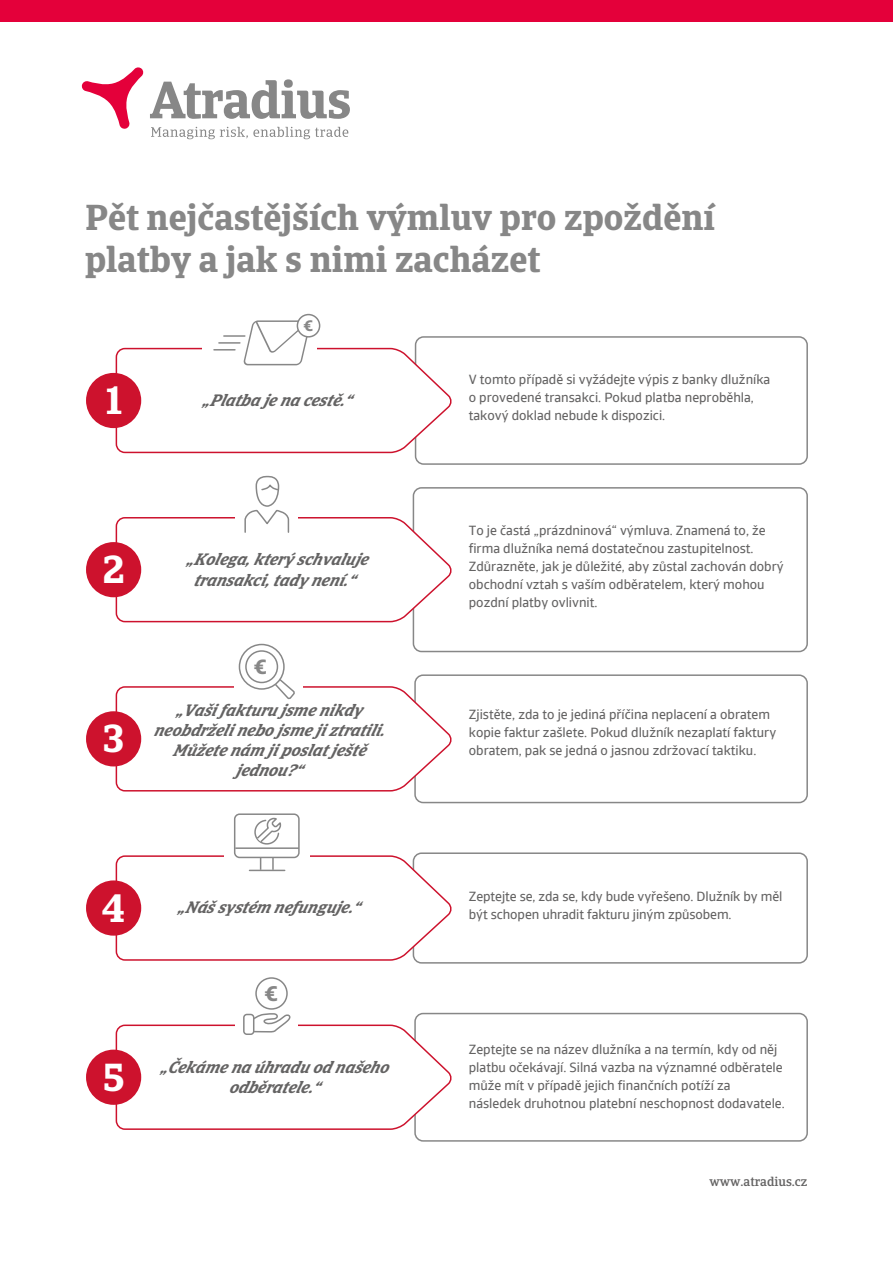
<style>
.page{position:relative;width:893px;height:1263px;background:#fff}
.page>*{position:absolute;margin:0;border:0;box-sizing:border-box;transform-origin:0 0}
.t1{font:700 39px "Catalana";color:#fff}
.t2{font:700 36px/42px "Catalana";color:#878787}
.t3{font:700 21.15px "Catalana Sans";color:#878787}
.t4{font:700 20.4px "Catalana Sans";color:#878787}
.t5{font:italic 700 16.5px/20px "Catalana";color:#646363;text-align:center}
.t6{font:700 15.15px "Catalana Sans";color:#878787}
.t7{font:13.5px/18px "Catalana Sans";color:#646363}
.t8{font:500 12.75px "Catalana";color:#646363}
.s1{font-style:inherit}
</style>
<div class="page">
<div style="left:415px;top:336px;width:393px;height:129px;border:2px solid #878787;border-radius:8px"></div>
<div style="left:86px;top:373px;width:55px;height:55px;background:#cd122d;border-radius:50%"></div>
<div style="left:413px;top:487px;width:395px;height:165px;border:2px solid #878787;border-radius:8px"></div>
<div style="left:86px;top:542px;width:55px;height:55px;background:#cd122d;border-radius:50%"></div>
<svg style="left:115px;top:475px;width:339px;height:148px"></svg>
<div style="left:414px;top:674px;width:394px;height:129px;border:2px solid #878787;border-radius:8px"></div>
<div style="left:86px;top:711px;width:55px;height:55px;background:#cd122d;border-radius:50%"></div>
<svg style="left:115px;top:677px;width:337px;height:115px"></svg>
<svg style="left:239px;top:644px;width:45px;height:45px"></svg>
<div style="left:239px;top:644px;width:46px;height:46px;border:2px solid #878787;border-radius:50%"></div>
<div style="left:245px;top:650px;width:33px;height:33px;border:2px solid #878787;border-radius:50%"></div>
<div style="left:413px;top:852px;width:395px;height:112px;border:2px solid #878787;border-radius:8px"></div>
<div style="left:86px;top:880px;width:55px;height:56px;background:#cd122d;border-radius:50%"></div>
<div style="left:234px;top:813px;width:66px;height:45px;border:2px solid #878787;border-radius:5px"></div>
<hr style="left:235px;top:847px;width:64px;height:2px;background:#878787">
<svg style="left:115px;top:855px;width:337px;height:106px"></svg>
<hr style="left:249px;top:870px;width:36px;height:1px;background:#878787">
<svg style="left:254px;top:817px;width:28px;height:28px"></svg>
<div style="left:414px;top:1013px;width:394px;height:129px;border:2px solid #878787;border-radius:8px"></div>
<div style="left:86px;top:1049px;width:55px;height:56px;background:#cd122d;border-radius:50%"></div>
<div style="left:255px;top:977px;width:33px;height:33px;border:2px solid #878787;border-radius:50%"></div>
<svg style="left:115px;top:1012px;width:339px;height:119px"></svg>
<div style="left:244px;top:1014px;width:10px;height:20px;background:#fff;border-radius:3px"></div>
<div style="left:243px;top:1014px;width:11px;height:21px;border:2px solid #878787;border-radius:3px"></div>
<svg style="left:150px;top:79px;width:200px;height:40px"></svg>
<svg style="left:82px;top:67px;width:62px;height:62px"></svg>
<svg style="left:151px;top:127px;width:197px;height:12px"></svg>
<div style="left:0;top:0;width:893px;height:21px;background:#e4003a"></div>
<svg style="left:115px;top:320px;width:339px;height:134px"></svg>
<div style="left:297px;top:315px;width:23px;height:22px;background:#fff;border-radius:50%"></div>
<div style="left:297px;top:314px;width:23px;height:24px;border:2px solid #878787;border-radius:50%"></div>
<h2 class="t2" style="left:85px;top:197px;width:631px">Pět nejčastějších výmluv pro zpoždění platby a jak s nimi zacházet</h2>
<p class="t6" style="left:303px;top:317px;width:11px">€</p>
<h1 class="t1" style="left:105px;top:376px;width:18px">1</h1>
<p class="t5" style="left:203px;top:391px;width:156px">„Platbajenacestě.“</p>
<h1 class="t1" style="left:102px;top:545px;width:24px">2</h1>
<h1 class="t1" style="left:103px;top:715px;width:24px">3</h1>
<p class="t5" style="left:187px;top:550px;width:188px">„Kolega,kterýschvaluje</p>
<p class="t5" style="left:194px;top:570px;width:169px">transakci,tadynení.“</p>
<h3 class="t4" style="left:254px;top:655px;width:15px">€</h3>
<p class="t5" style="left:154px;top:700px;width:238px">„Vašifakturujsmenikdy neobdrželinebojsmejiztratili.<br>Můžetenám jip oslatještě jednou?“</p>
<h1 class="t1" style="left:102px;top:884px;width:25px">4</h1>
<p class="t5" style="left:178px;top:897px;width:189px">„Nášsystém nefung uje.“</p>
<h1 class="t1" style="left:103px;top:1053px;width:23px">5</h1>
<h3 class="t3" style="left:264px;top:981px;width:15px">€</h3>
<p class="t5" style="left:161px;top:1057px;width:235px">„Čekámenaúhraduodnašeho</p>
<p class="t5" style="left:229px;top:1078px;width:98px">odběratele.“</p>
<p class="t7" style="left:469px;top:371px;width:303px">V tomto případě si vyžádejte výpis z banky dlužníka <span class="s1">o</span> provedené transakci. Pokud platba neproběhla, takový doklad nebude k dispozici.</p>
<p class="t7" style="left:469px;top:521px;width:316px">To je častá „prázdninová“ výmluva. Znamená to, že firma dlužníka nemá dostatečnou zastupitelnost.<br>Zdůrazněte, jak je důležité, aby zůstal zachován dobrý obchodní vztah s vaším odběratelem, který mohou pozdní platby ovlivnit.</p>
<p class="t7" style="left:469px;top:705px;width:309px">Zjistěte, zda to je jediná příčina neplacení a obratem kopie faktur zašlete. Pokud dlužník nezaplatí faktury obratem, pak se jedná o jasnou zdržovací taktiku.</p>
<p class="t7" style="left:469px;top:887px;width:315px">Zeptejte se, zda se, kdy bude vyřešeno. Dlužník by měl být schopen uhradit fakturu jiným způsobem.</p>
<p class="t7" style="left:469px;top:1040px;width:317px">Zeptejte se na název dlužníka a na termín, kdy od něj platbu očekávají. Silná vazba na významné odběratele může mít v případě jejich finančních potíží za následek druhotnou platební neschopnost dodavatele.</p>
<p class="t8" style="left:709px;top:1174px;width:100px">www.atradius.cz</p>
</div>
